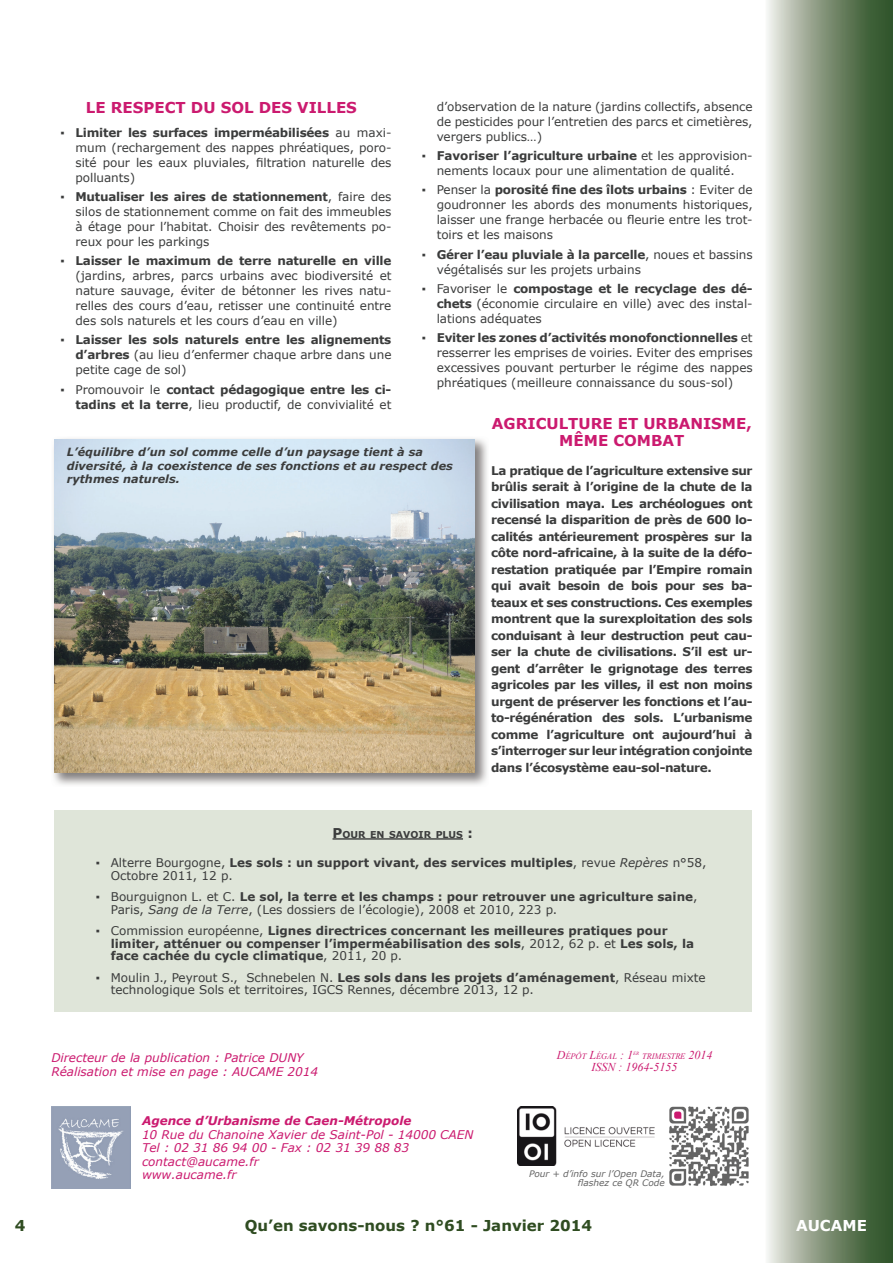
<style>
.page{position:relative;width:893px;height:1263px;background:#fff}
.page>*{position:absolute;margin:0;border:0;box-sizing:border-box;transform-origin:0 0}
.t1{font:700 15px/16.5px "Verdana";color:#cb1a6f;text-align:center}
.t2{font:700 15px "Verdana";color:#2f4c21}
.t3{font:700 15px "Verdana";color:#fff}
.t4{font:12px/15px "Verdana";letter-spacing:-.005em;color:#3b3c3c;text-align:justify}
.t5{font:700 12px/16.5px "Verdana";color:#3b3c3c}
.t6{font:italic 12px/13.5px "Verdana";color:#cb1a6f}
.t7{font:italic 700 12px "Verdana";color:#cb1a6f}
.t8{font:italic 12px "Times New Roman";color:#cb1a6f}
.t9{font:italic 700 11.25px/13.5px "Verdana";letter-spacing:.005em;color:#3b3c3c}
.t10{font:700 9.45px "Verdana";color:#3b3c3c}
.t11{font:italic 9px/9px "Verdana";color:#646464;text-align:right}
.t12{font:italic 8.4px "Times New Roman";color:#cb1a6f}
.t13{font:italic 4.95px "Times New Roman";color:#cb1a6f}
.s1{font-weight:700}
.s2{font-size:13.5px}
.s3{font-weight:400}
.s4{font-weight:400;font-style:italic}
.s5{font-style:italic}
.s6{font-size:12px}
</style>
<div class="page">
<img style="left:767px;top:0;width:126px;height:1263px">
<img style="left:51px;top:1107px;width:79px;height:81px">
<img style="left:518px;top:1107px;width:136px;height:59px">
<img style="left:669px;top:1107px;width:80px;height:79px">
<div style="left:54px;top:810px;width:698px;height:202px;background:#dfe5d9"></div>
<hr style="left:333px;top:838px;width:130px;height:2px;background:#3b3c3c">
<img style="left:53px;top:438px;width:434px;height:347px">
<img style="left:54px;top:439px;width:420px;height:333px">
<p class="t4" style="left:437px;top:99px;width:317px">d’observation de la nature (jardins collectifs, absence de pesticides pour l’entretien des parcs et cimetières, vergers publics…)</p>
<p class="t4" style="left:422px;top:148px;width:332px;text-align:center">▪ <span class="s1">Favoriser l’agriculture urbaine</span> et les approvision&shy;nements locaux pour une alimentation de qualité.</p>
<p class="t4" style="left:437px;top:182px;width:317px;text-indent:-15px">▪ Penser la <span class="s1">porosité fine des îlots urbains</span> : Eviter de goudronner les abords des monuments historiques, laisser une frange herbacée ou fleurie entre les trot&shy;toirs et les maisons</p>
<p class="t4" style="left:437px;top:247px;width:317px;text-indent:-15px">▪ <span class="s1">Gérer l’eau pluviale à la parcelle</span>, noues et bassins végétalisés sur les projets urbains</p>
<p class="t4" style="left:437px;top:281px;width:317px;text-indent:-15px">▪ Favoriser le <span class="s1">compostage et le recyclage des dé&shy;chets</span> (économie circulaire en ville) avec des instal&shy;lations adéquates</p>
<p class="t4" style="left:437px;top:330px;width:317px;text-indent:-15px">▪ <span class="s1">Eviter les zones d’activités monofonctionnelles</span> et resserrer les emprises de voiries. Eviter des emprises excessives pouvant perturber le régime des nappes phréatiques (meilleure connaissance du sous-sol)</p>
<p class="t1" style="left:492px;top:415px;width:261px">AGRICULTURE ET URBANISME,<br>MÊME COMBAT</p>
<p class="t5" style="left:491px;top:462px;width:263px;text-align:justify">La pratique de l’agriculture extensive sur brûlis serait à l’origine de la chute de la civilisation maya. Les archéologues ont recensé la disparition de près de 600 lo&shy;calités antérieurement prospères sur la côte nord-africaine, à la suite de la défo&shy;restation pratiquée par l’Empire romain qui avait besoin de bois pour ses ba&shy;teaux et ses constructions. Ces exemples montrent que la surexploitation des sols conduisant à leur destruction peut cau&shy;ser la chute de civilisations. S’il est ur&shy;gent d’arrêter le grignotage des terres agricoles par les villes, il est non moins urgent de préserver les fonctions et l’au&shy;to-régénération des sols. L’urbanisme comme l’agriculture ont aujourd’hui à s’interroger sur leur intégration conjointe dans l’écosystème eau-sol-nature.</p>
<p class="t1" style="left:86px;top:99px;width:272px">LE RESPECT DU SOL DES VILLES</p>
<p class="t4" style="left:76px;top:125px;width:317px;text-indent:-15px">▪ <span class="s1">Limiter les surfaces imperméabilisées</span> au maxi&shy;mum (rechargement des nappes phréatiques, poro&shy;sité pour les eaux pluviales, filtration naturelle des polluants)</p>
<p class="t4" style="left:76px;top:189px;width:317px;text-indent:-15px">▪ <span class="s1">Mutualiser les aires de stationnement</span>, faire des silos de stationnement comme on fait des immeubles à étage pour l’habitat. Choisir des revêtements po&shy;reux pour les parkings</p>
<p class="t4" style="left:76px;top:253px;width:317px;text-indent:-15px">▪ <span class="s1">Laisser le maximum de terre naturelle en ville </span>(jardins, arbres, parcs urbains avec biodiversité et nature sauvage, éviter de bétonner les rives natu&shy;relles des cours d’eau, retisser une continuité entre des sols naturels et les cours d’eau en ville)</p>
<p class="t4" style="left:76px;top:332px;width:317px;text-indent:-15px">▪ <span class="s1">Laisser les sols naturels entre les alignements d’arbres</span> (au lieu d’enfermer chaque arbre dans une petite cage de sol)</p>
<p class="t4" style="left:61px;top:382px;width:332px;text-align:right">▪ Promouvoir le <span class="s1">contact pédagogique entre les ci&shy;tadins et la terre</span>, lieu productif, de convivialité et</p>
<p class="t9" style="left:67px;top:445px;width:388px">L’équilibre d’un sol comme celle d’un paysage tient à sa diversité, à la coexistence de ses fonctions et au respect des rythmes naturels.</p>
<p class="t10" style="left:333px;top:828px;width:142px"><span class="s2">P</span>OUR EN SAVOIR PLUS <span class="s2">:</span></p>
<p class="t5" style="left:111px;top:856px;width:597px;line-height:12.8px;text-indent:-15px">▪ <span class="s3">Alterre Bourgogne,</span> Les sols : un support vivant, des services multiples<span class="s3">, revue</span> <span class="s4">Repères</span> <span class="s3">n°58,<br>Octobre 2011, 12 p.</span></p>
<p class="t4" style="left:111px;top:890px;width:588px;line-height:12.8px;text-indent:-15px"><span class="s1">▪</span> Bourguignon L. et C. <span class="s1">Le sol, la terre et les champs : pour retrouver une agriculture saine</span>,<br>Paris, <span class="s5">Sang de la Terre</span>, (Les dossiers de l’écologie), 2008 et 2010, 223 p.</p>
<p class="t5" style="left:111px;top:924px;width:585px;line-height:12.8px;text-indent:-15px">▪ <span class="s3">Commission européenne,</span> Lignes directrices concernant les meilleures pratiques pour limiter, atténuer ou compenser l’imperméabilisation des sols<span class="s3">, 2012, 62 p. et</span> Les sols, la face cachée du cycle climatique<span class="s3">, 2011, 20 p.</span></p>
<p class="t4" style="left:111px;top:971px;width:596px;line-height:12.8px;text-indent:-15px"><span class="s1">▪</span> Moulin J., Peyrout S., Schnebelen N. <span class="s1">Les sols dans les projets d’aménagement</span>, Réseau mixte technologique Sols et territoires, IGCS Rennes, décembre 2013, 12 p.</p>
<p class="t6" style="left:51px;top:1051px;width:268px">Directeur de la publication : Patrice DUNY<br>Réalisation et mise en page : AUCAME 2014</p>
<p class="t7" style="left:142px;top:1112px;width:271px">Agence d’Urbanisme de Caen-Métropole</p>
<p class="t6" style="left:142px;top:1127px;width:333px">10 Rue du Chanoine Xavier de Saint-Pol - 14000 CAEN<br>Tel : 02 31 86 94 00 - Fax : 02 31 39 88 83 contact@aucame.fr<br>www.aucame.fr</p>
<p class="t12" style="left:557px;top:1050px;width:78px"><span class="s6">D</span>ÉPÔT <span class="s6">L</span>ÉGAL <span class="s6">: 1</span></p>
<p class="t13" style="left:633px;top:1050px;width:7px">ER</p>
<p class="t12" style="left:642px;top:1050px;width:72px">TRIMESTRE <span class="s6">2014</span></p>
<p class="t8" style="left:592px;top:1059px;width:87px">ISSN : 1964-5155</p>
<p class="t11" style="left:529px;top:1169px;width:137px">Pour + d’info sur l’Open Data, flashez ce QR Code</p>
<p class="t2" style="left:15px;top:1215px;width:12px">4</p>
<p class="t2" style="left:245px;top:1215px;width:349px">Qu’en savons-nous ? n°61 - Janvier 2014</p>
<p class="t3" style="left:796px;top:1215px;width:72px">AUCAME</p>
</div>
